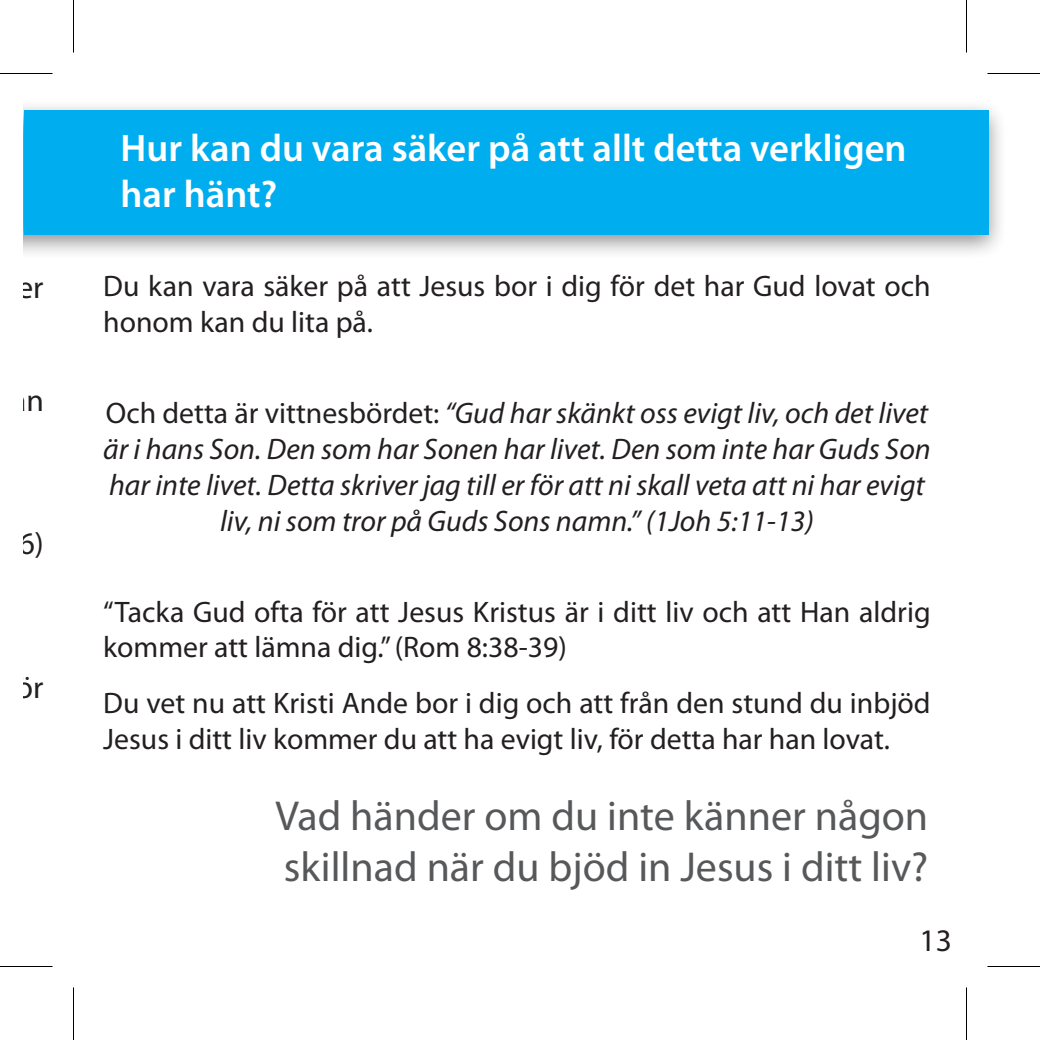
<style>
.page{position:relative;width:1040px;height:1040px;background:#fff}
.page>*{position:absolute;margin:0;border:0;box-sizing:border-box;transform-origin:0 0}
.t1{font:42px/50.4px "Myriad Pro";color:#57585a}
.t2{font:600 38.5px/46.2px "Myriad Pro";color:#fff}
.t3{font:31.5px "Myriad Pro";color:#231f20}
.t4{font:29.75px/35.7px "Myriad Pro";color:#231f20}
.t5{font:italic 29.75px/35.7px "Myriad Pro";color:#231f20;text-align:center}
.s1{font-style:normal}
</style>
<div class="page">
<div style="left:24px;top:98px;width:984px;height:163px;background:#231f20;opacity:.5"></div>
<div style="left:24px;top:111px;width:964px;height:124px;background:#00aeef"></div>
<hr style="left:0;top:73px;width:52px;height:1px;background:#000">
<hr style="left:987px;top:73px;width:53px;height:1px;background:#000">
<hr style="left:0;top:966px;width:52px;height:1px;background:#000">
<hr style="left:987px;top:966px;width:53px;height:1px;background:#000">
<hr style="left:73px;top:0;width:1px;height:52px;background:#000">
<hr style="left:73px;top:987px;width:1px;height:53px;background:#000">
<hr style="left:966px;top:0;width:1px;height:52px;background:#000">
<hr style="left:966px;top:987px;width:1px;height:53px;background:#000">
<p class="t3" style="left:0;top:268px;width:45px">der</p>
<p class="t3" style="left:-6px;top:381px;width:52px">han</p>
<p class="t3" style="left:3px;top:524px;width:43px">26)</p>
<p class="t3" style="left:7px;top:667px;width:38px">för</p>
<p class="t2" style="left:121px;top:124px;width:787px">Hur kan du vara säker på att allt detta verkligen har hänt?</p>
<p class="t4" style="left:103px;top:268px;width:829px">Du kan vara säker på att Jesus bor i dig för det har Gud lovat och honom kan du lita på.</p>
<p class="t5" style="left:103px;top:395px;width:829px"><span class="s1">Och detta är vittnesbördet:</span> “Gud har skänkt oss evigt liv, och det livet är i hans Son. Den som har Sonen har livet. Den som inte har Guds Son har inte livet. Detta skriver jag till er för att ni skall veta att ni har evigt liv, ni som tror på Guds Sons namn.” (1Joh 5:11-13)</p>
<p class="t4" style="left:103px;top:593px;width:829px">“Tacka Gud ofta för att Jesus Kristus är i ditt liv och att Han aldrig kommer att lämna dig.” (Rom 8:38-39)</p>
<p class="t4" style="left:103px;top:685px;width:829px">Du vet nu att Kristi Ande bor i dig och att från den stund du inbjöd<br>Jesus i ditt liv kommer du att ha evigt liv, för detta har han lovat.</p>
<p class="t1" style="left:275px;top:790px;width:654px">Vad händer om du inte känner någon skillnad när du bjöd in Jesus i ditt liv?</p>
<p class="t3" style="left:920px;top:921px;width:34px">13</p>
</div>
